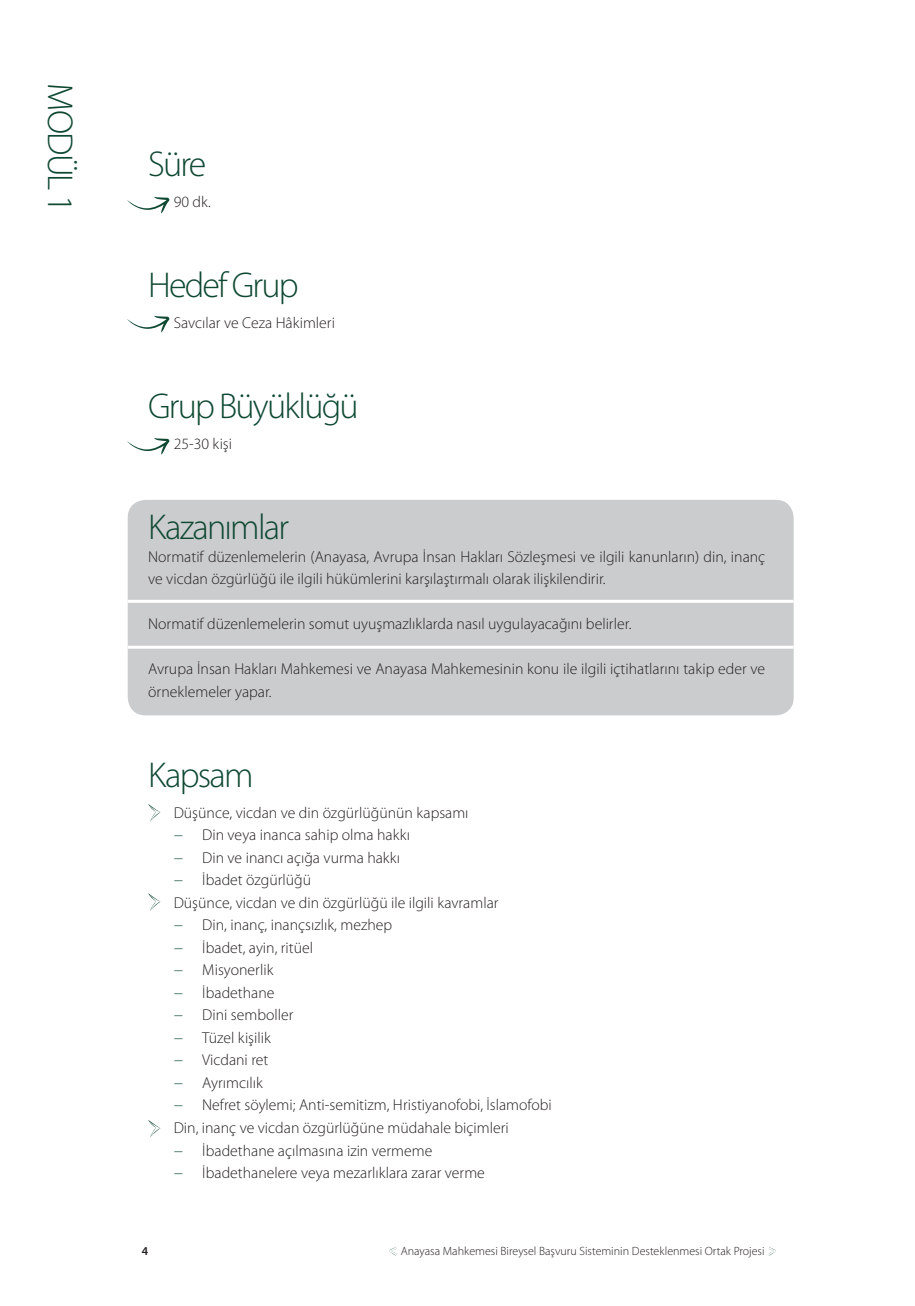
<style>
.page{position:relative;width:915px;height:1306px;background:#fff}
.page>*{position:absolute;margin:0;border:0;box-sizing:border-box;transform-origin:0 0}
.t1{font:300 36px "Myriad Pro";letter-spacing:-.05em;color:#0f4932}
.t2{font:300 15.75px/22.5px "Myriad Pro";color:#231f20}
.t3{font:300 12px "Myriad Pro";color:#231f20}
.t4{font:600 12px "Myriad Pro";color:#231f20}
.s1{color:#0f4932}
</style>
<div class="page">
<svg style="left:389px;top:1247px;width:7px;height:8px"></svg>
<svg style="left:768px;top:1247px;width:7px;height:8px"></svg>
<div style="left:128px;top:500px;width:665px;height:215px;background:#cbccce;border-radius:18px"></div>
<svg style="left:148px;top:804px;width:12px;height:17px"></svg>
<svg style="left:148px;top:893px;width:12px;height:17px"></svg>
<svg style="left:148px;top:1120px;width:12px;height:17px"></svg>
<hr style="left:128px;top:600px;width:665px;height:3px;background:#fff">
<hr style="left:128px;top:645px;width:665px;height:3px;background:#fff">
<svg style="left:127px;top:316px;width:43px;height:16px"></svg>
<svg style="left:127px;top:197px;width:43px;height:16px"></svg>
<svg style="left:127px;top:438px;width:43px;height:17px"></svg>
<h1 class="t1" style="left:82px;top:83px;width:130px;rotate:90deg">MODÜL 1</h1>
<h1 class="t1" style="left:148px;top:142px;width:60px">Süre</h1>
<p class="t2" style="left:174px;top:190px;width:39px">90 dk.</p>
<h1 class="t1" style="left:148px;top:263px;width:152px">Hedef Grup</h1>
<p class="t2" style="left:174px;top:311px;width:163px">Savcılar ve Ceza Hâkimleri</p>
<h1 class="t1" style="left:148px;top:384px;width:212px">Grup Büyüklüğü</h1>
<p class="t2" style="left:174px;top:432px;width:60px">25-30 kişi</p>
<h1 class="t1" style="left:148px;top:505px;width:142px">Kazanımlar</h1>
<p class="t2" style="left:148px;top:545px;width:618px">Normatif düzenlemelerin (Anayasa, Avrupa İnsan Hakları Sözleşmesi ve ilgili kanunların) din, inanç ve vicdan özgürlüğü ile ilgili hükümlerini karşılaştırmalı olarak ilişkilendirir.</p>
<p class="t2" style="left:148px;top:612px;width:484px">Normatif düzenlemelerin somut uyuşmazlıklarda nasıl uygulayacağını belirler.</p>
<p class="t2" style="left:148px;top:657px;width:618px">Avrupa İnsan Hakları Mahkemesi ve Anayasa Mahkemesinin konu ile ilgili içtihatlarını takip eder ve örneklemeler yapar.</p>
<h1 class="t1" style="left:148px;top:753px;width:107px">Kapsam</h1>
<p class="t2" style="left:174px;top:801px;width:379px">Düşünce, vicdan ve din özgürlüğünün kapsamı<br><span class="s1">−</span> Din veya inanca sahip olma hakkı<br><span class="s1">−</span> Din ve inancı açığa vurma hakkı<br><span class="s1">−</span> İbadet özgürlüğü<br>Düşünce, vicdan ve din özgürlüğü ile ilgili kavramlar<br><span class="s1">−</span> Din, inanç, inançsızlık, mezhep<br><span class="s1">−</span> İbadet, ayin, ritüel<br><span class="s1">−</span> Misyonerlik<br><span class="s1">−</span> İbadethane<br><span class="s1">−</span> Dini semboller<br><span class="s1">−</span> Tüzel kişilik<br><span class="s1">−</span> Vicdani ret<br><span class="s1">−</span> Ayrımcılık<br><span class="s1">−</span> Nefret söylemi; Anti-semitizm, Hristiyanofobi, İslamofobi<br>Din, inanç ve vicdan özgürlüğüne müdahale biçimleri<br><span class="s1">−</span> İbadethane açılmasına izin vermeme<br><span class="s1">−</span> İbadethanelere veya mezarlıklara zarar verme</p>
<p class="t4" style="left:142px;top:1243px;width:8px">4</p>
<p class="t3" style="left:400px;top:1243px;width:365px">Anayasa Mahkemesi Bireysel Başvuru Sisteminin Desteklenmesi Ortak Projesi</p>
</div>
